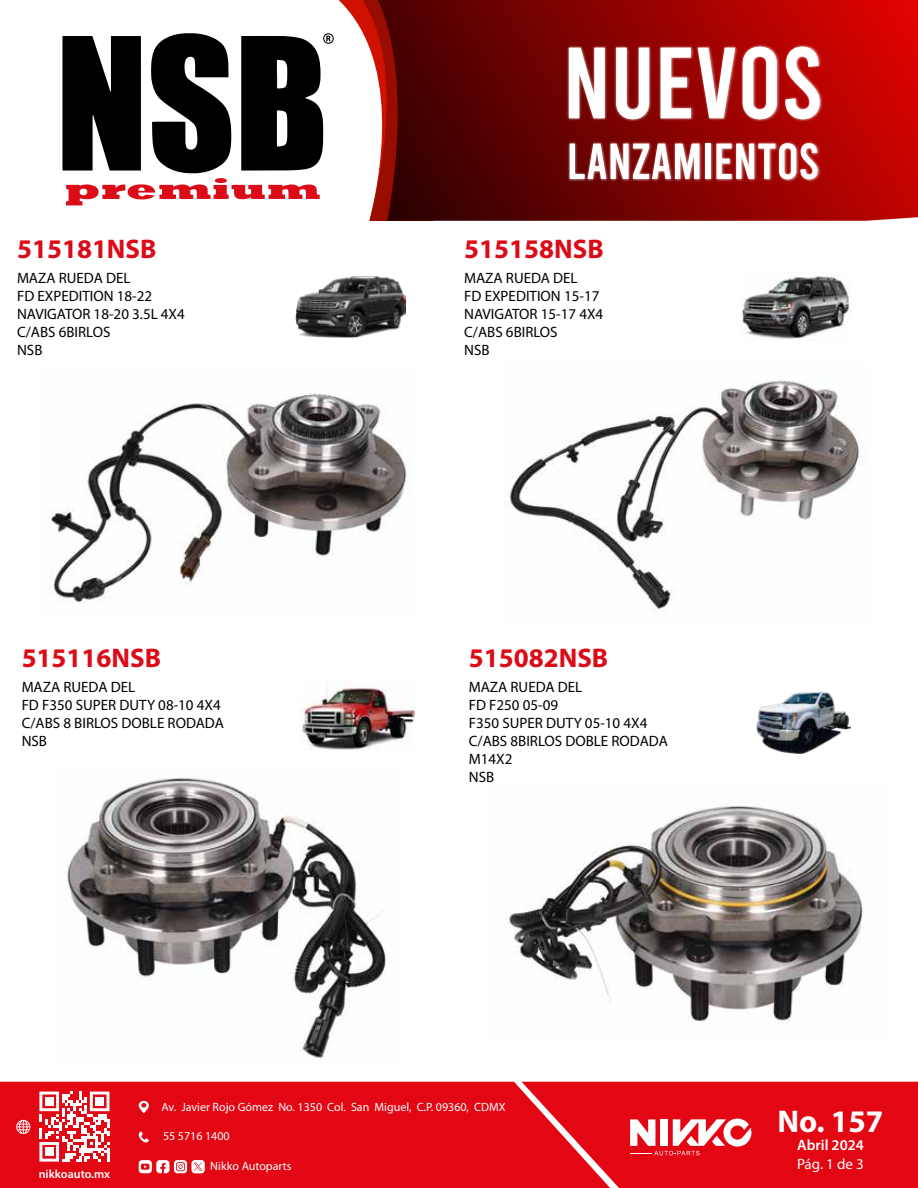
<style>
.page{position:relative;width:918px;height:1188px;background:#fff}
.page>*{position:absolute;margin:0;border:0;box-sizing:border-box;transform-origin:0 0}
.t1{font:101.1px "Bebas";color:#fff}
.t2{font:50.55px "Bebas";color:#fff}
.t3{font:700 31.5px "Myriad Pro";color:#fff}
.t4{font:700 27px "Myriad Pro";color:#dc0b18}
.t5{font:15px/18px "Myriad Pro";color:#000}
.t6{font:600 15px "Myriad Pro";color:#fff}
.t7{font:15px "Myriad Pro";color:#fff}
.t8{font:12px "Myriad Pro";color:#fff}
.t9{font:600 12px "Myriad Pro";color:#fff}
</style>
<div class="page">
<svg style="left:479px;top:0;width:439px;height:221px;background:#940300"></svg>
<div style="left:0;top:1082px;width:522px;height:106px;background:#e30613"></div>
<svg style="left:39px;top:1092px;width:70px;height:70px"></svg>
<div style="left:45px;top:1097px;width:8px;height:9px;background:#fff"></div>
<div style="left:95px;top:1097px;width:9px;height:9px;background:#fff"></div>
<div style="left:45px;top:1148px;width:8px;height:8px;background:#fff"></div>
<svg style="left:16px;top:1120px;width:14px;height:14px"></svg>
<svg style="left:139px;top:1101px;width:10px;height:12px"></svg>
<svg style="left:139px;top:1131px;width:10px;height:12px"></svg>
<svg style="left:139px;top:1160px;width:66px;height:13px"></svg>
<svg style="left:522px;top:1082px;width:396px;height:106px;background:#e41723"></svg>
<img style="left:559px;top:29px;width:268px;height:162px">
<svg style="left:62px;top:0;width:417px;height:221px"></svg>
<img style="left:296px;top:276px;width:110px;height:62px">
<img style="left:741px;top:276px;width:110px;height:64px">
<img style="left:49px;top:393px;width:358px;height:210px">
<img style="left:505px;top:380px;width:357px;height:233px">
<img style="left:505px;top:806px;width:358px;height:219px">
<img style="left:67px;top:778px;width:319px;height:281px">
<img style="left:300px;top:682px;width:116px;height:68px">
<img style="left:756px;top:692px;width:95px;height:62px">
<h3 class="t4" style="left:17px;top:231px;width:141px">515181NSB</h3>
<p class="t5" style="left:17px;top:269px;width:169px">MAZA RUEDA DEL<br>FD EXPEDITION 18-22<br>NAVIGATOR 18-20 3.5L 4X4<br>C/ABS 6BIRLOS<br>NSB</p>
<h3 class="t4" style="left:22px;top:640px;width:141px">515116NSB</h3>
<p class="t5" style="left:22px;top:678px;width:204px">MAZA RUEDA DEL<br>FD F350 SUPER DUTY 08-10 4X4<br>C/ABS 8 BIRLOS DOBLE RODADA<br>NSB</p>
<h1 class="t1" style="left:563px;top:32px;width:262px">NUEVOS</h1>
<h2 class="t2" style="left:567px;top:136px;width:254px">LANZAMIENTOS</h2>
<h3 class="t4" style="left:464px;top:231px;width:141px">515158NSB</h3>
<p class="t5" style="left:464px;top:269px;width:141px">MAZA RUEDA DEL<br>FD EXPEDITION 15-17<br>NAVIGATOR 15-17 4X4<br>C/ABS 6BIRLOS<br>NSB</p>
<h3 class="t4" style="left:469px;top:640px;width:141px">515082NSB</h3>
<p class="t5" style="left:469px;top:678px;width:201px">MAZA RUEDA DEL<br>FD F250 05-09<br>F350 SUPER DUTY 05-10 4X4<br>C/ABS 8BIRLOS DOBLE RODADA<br>M14X2<br>NSB</p>
<p class="t9" style="left:39px;top:1167px;width:73px">nikkoauto.mx</p>
<p class="t8" style="left:161px;top:1099px;width:346px">Av. Javier Rojo Gómez No. 1350 Col. San Miguel, C.P. 09360, CDMX</p>
<p class="t8" style="left:163px;top:1129px;width:68px">55 5716 1400</p>
<p class="t8" style="left:210px;top:1159px;width:83px">Nikko Autoparts</p>
<h3 class="t3" style="left:778px;top:1101px;width:107px">No. 157</h3>
<p class="t6" style="left:797px;top:1135px;width:68px">Abril 2024</p>
<p class="t7" style="left:797px;top:1155px;width:68px">Pág. 1 de 3</p>
</div>
